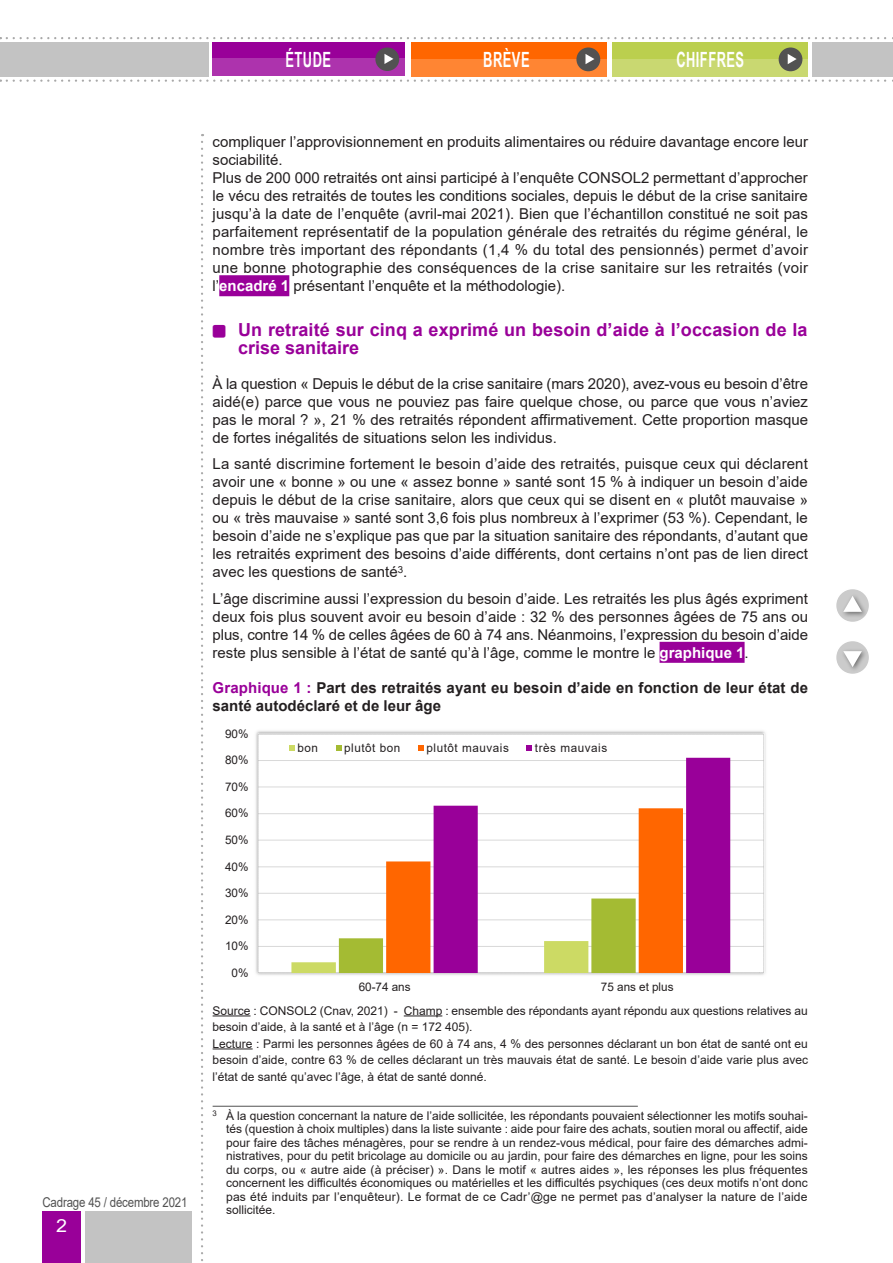
<style>
.page{position:relative;width:893px;height:1263px;background:#fff}
.page>*{position:absolute;margin:0;border:0;box-sizing:border-box;transform-origin:0 0}
.t1{font:700 21px "Arial Narrow";letter-spacing:.03em;color:#fff;scale:.75 1}
.t2{font:700 18px/18px "Arial";letter-spacing:.005em;color:#909}
.t3{font:18px "Arial";color:#fff;scale:1.1 1}
.t4{font:15px/18px "Arial";color:#231f20;text-align:justify}
.t5{font:700 15px/18px "Arial";letter-spacing:.01em;color:#231f20}
.t6{font:13.5px "Arial";letter-spacing:-.015em;color:#525252;scale:.85 1}
.t7{font:12px/13.5px "Arial";color:#231f20}
.t8{font:11.85px "Arial";letter-spacing:.035em;color:#231f20}
.t9{font:11.85px "Arial";color:#231f20}
.s1{font-weight:700;color:#fff}
.s2{color:#909}
</style>
<div class="page">
<div style="left:43px;top:1212px;width:38px;height:51px;background:#909"></div>
<div style="left:85px;top:1212px;width:106px;height:51px;background:#c3c3c3"></div>
<svg style="left:7px;top:37px;width:886px;height:2px"></svg>
<svg style="left:7px;top:80px;width:886px;height:2px"></svg>
<div style="left:0;top:42px;width:208px;height:34px;background:#c3c3c3"></div>
<div style="left:812px;top:42px;width:81px;height:34px;background:#c3c3c3"></div>
<svg style="left:201px;top:142px;width:2px;height:1119px"></svg>
<div style="left:836px;top:640px;width:34px;height:34px;background:#cbcbcb;border-radius:50%"></div>
<div style="left:835px;top:640px;width:35px;height:35px;border:2px solid #fff;border-radius:50%"></div>
<div style="left:841px;top:648px;width:27px;height:25px;background:#525252;opacity:.75"></div>
<svg style="left:843px;top:651px;width:19px;height:16px"></svg>
<div style="left:836px;top:588px;width:34px;height:34px;background:#cbcbcb;border-radius:50%"></div>
<div style="left:835px;top:588px;width:35px;height:35px;border:2px solid #fff;border-radius:50%"></div>
<div style="left:841px;top:593px;width:27px;height:25px;background:#525252;opacity:.75"></div>
<svg style="left:843px;top:596px;width:19px;height:17px"></svg>
<div style="left:411px;top:42px;width:195px;height:34px;background:#f60"></div>
<div style="left:411px;top:59px;width:195px;height:17px;background:#ff8533"></div>
<div style="left:576px;top:47px;width:24px;height:24px;background:#525252;border-radius:50%"></div>
<svg style="left:585px;top:54px;width:9px;height:10px"></svg>
<div style="left:213px;top:42px;width:192px;height:34px;background:#909"></div>
<div style="left:213px;top:59px;width:192px;height:17px;background:#ad33ad"></div>
<div style="left:375px;top:47px;width:24px;height:24px;background:#525252;border-radius:50%"></div>
<svg style="left:384px;top:54px;width:9px;height:10px"></svg>
<div style="left:612px;top:42px;width:196px;height:34px;background:#bbcf4e"></div>
<div style="left:612px;top:59px;width:196px;height:17px;background:#c9d871"></div>
<div style="left:779px;top:47px;width:23px;height:24px;background:#525252;border-radius:50%"></div>
<svg style="left:788px;top:54px;width:9px;height:10px"></svg>
<div style="left:219px;top:275px;width:70px;height:21px;background:#909"></div>
<div style="left:660px;top:642px;width:85px;height:21px;background:#909"></div>
<hr style="left:213px;top:1015px;width:37px;height:1px;background:#231f20">
<hr style="left:404px;top:1015px;width:38px;height:1px;background:#231f20">
<hr style="left:213px;top:1048px;width:40px;height:1px;background:#231f20">
<hr style="left:213px;top:1106px;width:425px;height:1px;background:#525252">
<img style="left:256px;top:731px;width:510px;height:244px">
<hr style="left:258px;top:733px;width:505px;height:1px;background:#d9d9d9">
<img style="left:258px;top:734px;width:505px;height:239px">
<svg style="left:291px;top:898px;width:95px;height:75px"></svg>
<svg style="left:386px;top:808px;width:48px;height:165px;fill:#f60"></svg>
<svg style="left:434px;top:758px;width:296px;height:215px"></svg>
<svg style="left:289px;top:745px;width:6px;height:6px"></svg>
<svg style="left:336px;top:745px;width:6px;height:6px"></svg>
<svg style="left:418px;top:745px;width:6px;height:6px"></svg>
<svg style="left:526px;top:745px;width:6px;height:6px"></svg>
<h1 class="t1" style="left:285px;top:44px;width:62px">ÉTUDE</h1>
<h1 class="t1" style="left:483px;top:44px;width:63px">BRÈVE</h1>
<h1 class="t1" style="left:676px;top:44px;width:92px">CHIFFRES</h1>
<p class="t6" style="left:43px;top:1193px;width:172px">Cadrage 45 / décembre 2021</p>
<p class="t3" style="left:56px;top:1213px;width:12px">2</p>
<p class="t4" style="left:213px;top:133px;width:597px;text-align:left">compliquer l’approvisionnement en produits alimentaires ou réduire davantage encore leur sociabilité.<br>Plus de 200 000 retraités ont ainsi participé à l’enquête CONSOL2 permettant d’approcher le vécu des retraités de toutes les conditions sociales, depuis le début de la crise sanitaire jusqu’à la date de l’enquête (avril-mai 2021). Bien que l’échantillon constitué ne soit pas parfaitement représentatif de la population générale des retraités du régime général, le nombre très important des répondants (1,4 % du total des pensionnés) permet d’avoir une bonne photographie des conséquences de la crise sanitaire sur les retraités (voir l’<span class="s1">encadré 1</span> présentant l’enquête et la méthodologie).</p>
<p class="t2" style="left:238px;top:320px;width:571px">Un retraité sur cinq a exprimé un besoin d’aide à l’occasion de la crise sanitaire</p>
<p class="t4" style="left:213px;top:374px;width:597px">À la question « Depuis le début de la crise sanitaire (mars 2020), avez-vous eu besoin d’être aidé(e) parce que vous ne pouviez pas faire quelque chose, ou parce que vous n’aviez pas le moral ? », 21 % des retraités répondent affirmativement. Cette proportion masque de fortes inégalités de situations selon les individus.</p>
<p class="t4" style="left:213px;top:455px;width:597px">La santé discrimine fortement le besoin d’aide des retraités, puisque ceux qui déclarent avoir une « bonne » ou une « assez bonne » santé sont 15 % à indiquer un besoin d’aide depuis le début de la crise sanitaire, alors que ceux qui se disent en « plutôt mauvaise » ou « très mauvaise » santé sont 3,6 fois plus nombreux à l’exprimer (53 %). Cependant, le besoin d’aide ne s’explique pas que par la situation sanitaire des répondants, d’autant que les retraités expriment des besoins d’aide différents, dont certains n’ont pas de lien direct avec les questions de santé<sup>3</sup>.</p>
<p class="t4" style="left:213px;top:589px;width:597px">L’âge discrimine aussi l’expression du besoin d’aide. Les retraités les plus âgés expriment deux fois plus souvent avoir eu besoin d’aide : 32 % des personnes âgées de 75 ans ou plus, contre 14 % de celles âgées de 60 à 74 ans. Néanmoins, l’expression du besoin d’aide reste plus sensible à l’état de santé qu’à l’âge, comme le montre le <span class="s1">graphique 1</span>.</p>
<p class="t5" style="left:213px;top:678px;width:597px"><span class="s2">Graphique 1 :</span> Part des retraités ayant eu besoin d’aide en fonction de leur état de santé autodéclaré et de leur âge</p>
<p class="t8" style="left:225px;top:725px;width:25px">90%</p>
<p class="t8" style="left:225px;top:752px;width:25px">80%</p>
<p class="t8" style="left:225px;top:778px;width:25px">70%</p>
<p class="t8" style="left:225px;top:805px;width:25px">60%</p>
<p class="t8" style="left:225px;top:832px;width:25px">50%</p>
<p class="t8" style="left:225px;top:858px;width:25px">40%</p>
<p class="t8" style="left:225px;top:885px;width:25px">30%</p>
<p class="t8" style="left:225px;top:911px;width:25px">20%</p>
<p class="t8" style="left:225px;top:938px;width:25px">10%</p>
<p class="t8" style="left:231px;top:964px;width:18px">0%</p>
<p class="t8" style="left:297px;top:740px;width:22px">bon</p>
<p class="t8" style="left:344px;top:740px;width:58px">plutôt bon</p>
<p class="t8" style="left:426px;top:740px;width:84px">plutôt mauvais</p>
<p class="t8" style="left:535px;top:740px;width:74px">très mauvais</p>
<p class="t8" style="left:359px;top:978px;width:53px">60-74 ans</p>
<p class="t9" style="left:601px;top:978px;width:74px">75 ans et plus</p>
<p class="t7" style="left:213px;top:1002px;width:597px;line-height:16.5px">Source : CONSOL2 (Cnav, 2021) - Champ : ensemble des répondants ayant répondu aux questions relatives au besoin d’aide, à la santé et à l’âge (n = 172 405).<br>Lecture : Parmi les personnes âgées de 60 à 74 ans, 4 % des personnes déclarant un bon état de santé ont eu besoin d’aide, contre 63 % de celles déclarant un très mauvais état de santé. Le besoin d’aide varie plus avec l’état de santé qu’avec l’âge, à état de santé donné.</p>
<p class="t7" style="left:226px;top:1109px;width:583px;text-align:justify;text-indent:-14px"><sup>3</sup> À la question concernant la nature de l’aide sollicitée, les répondants pouvaient sélectionner les motifs souhai&shy;tés (question à choix multiples) dans la liste suivante : aide pour faire des achats, soutien moral ou affectif, aide pour faire des tâches ménagères, pour se rendre à un rendez-vous médical, pour faire des démarches admi&shy;nistratives, pour du petit bricolage au domicile ou au jardin, pour faire des démarches en ligne, pour les soins du corps, ou « autre aide (à préciser) ». Dans le motif « autres aides », les réponses les plus fréquentes concernent les difficultés économiques ou matérielles et les difficultés psychiques (ces deux motifs n’ont donc pas été induits par l’enquêteur). Le format de ce Cadr’@ge ne permet pas d’analyser la nature de l’aide sollicitée.</p>
</div>
